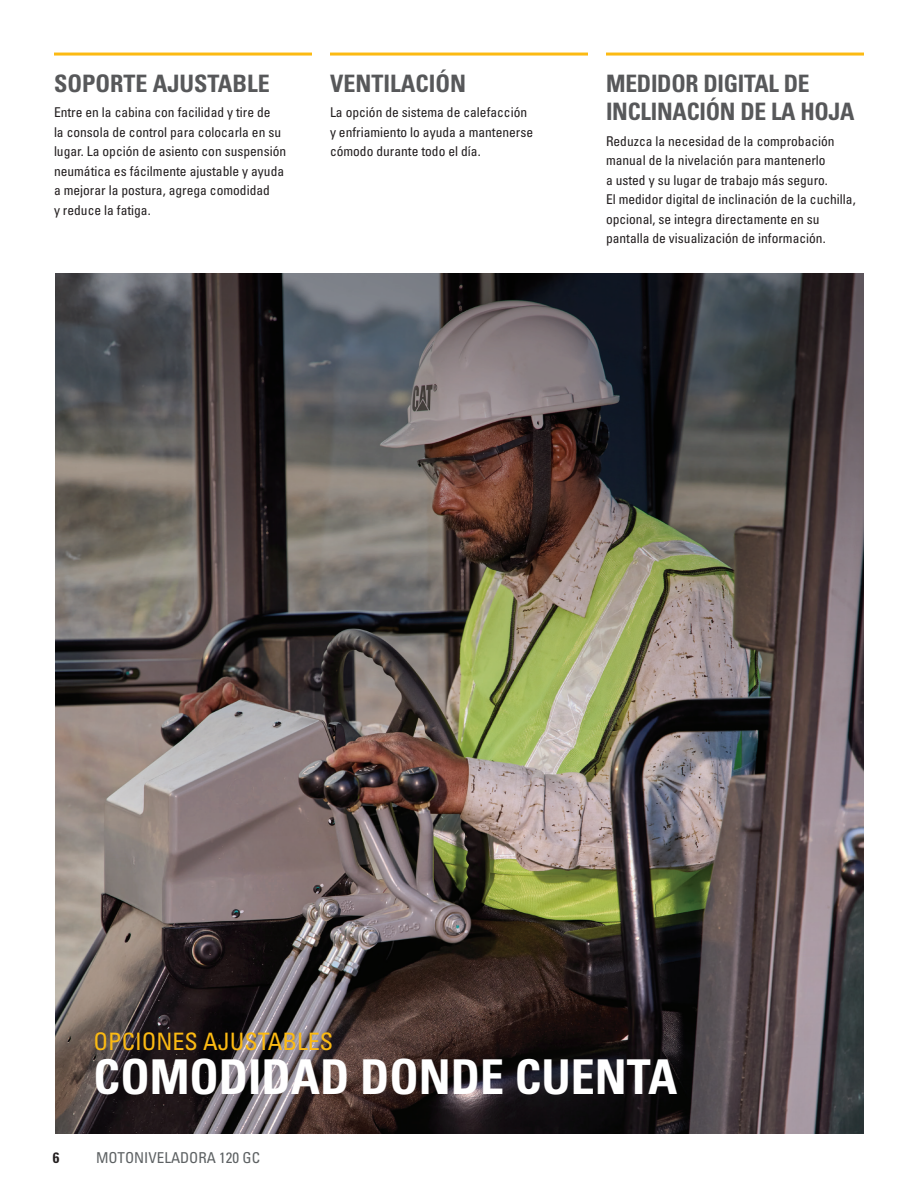
<style>
.page{position:relative;width:918px;height:1188px;background:#fff}
.page>*{position:absolute;margin:0;border:0;box-sizing:border-box;transform-origin:0 0}
.t1{font:48px "Univers LTCYR 67 Bold Cond";color:#fff}
.t2{font:24px/28.8px "Univers LTCYR 67 Bold Cond";letter-spacing:-.01em;color:#57585a}
.t3{font:condensed 24px "Univers LTCYR 57";color:#fcba13}
.t4{font:condensed 15px "Univers LTCYR 57";color:#5d6163}
.t5{font:15px "Univers LTCYR 67 Bold Cond";color:#231f20}
.t6{font:condensed 13.5px/19.5px "Univers LTCYR 57";color:#231f20}
</style>
<div class="page">
<img style="left:56px;top:273px;width:808px;height:861px">
<hr style="left:54px;top:53px;width:258px;height:3px;background:#fcba13">
<hr style="left:330px;top:53px;width:258px;height:3px;background:#fcba13">
<hr style="left:606px;top:53px;width:258px;height:3px;background:#fcba13">
<h2 class="t2" style="left:54px;top:68px;width:217px">SOPORTE AJUSTABLE</h2>
<p class="t6" style="left:54px;top:102px;width:234px">Entre en la cabina con facilidad y tire de<br>la consola de control para colocarla en su lugar. La opción de asiento con suspensión neumática es fácilmente ajustable y ayuda a mejorar la postura, agrega comodidad<br>y reduce la fatiga.</p>
<h2 class="t2" style="left:330px;top:68px;width:138px">VENTILACIÓN</h2>
<p class="t6" style="left:330px;top:102px;width:205px">La opción de sistema de calefacción y enfriamiento lo ayuda a mantenerse cómodo durante todo el día.</p>
<h2 class="t2" style="left:606px;top:68px;width:250px">MEDIDOR DIGITAL DE<br>INCLINACIÓN DE LA HOJA</h2>
<p class="t6" style="left:606px;top:131px;width:251px">Reduzca la necesidad de la comprobación manual de la nivelación para mantenerlo<br>a usted y su lugar de trabajo más seguro.<br>El medidor digital de inclinación de la cuchilla, opcional, se integra directamente en su pantalla de visualización de información.</p>
<h2 class="t3" style="left:94px;top:1026px;width:241px">OPCIONES AJUSTABLES</h2>
<h1 class="t1" style="left:94px;top:1047px;width:585px">COMODIDAD DONDE CUENTA</h1>
<p class="t5" style="left:53px;top:1148px;width:8px">6</p>
<p class="t4" style="left:96px;top:1148px;width:166px">MOTONIVELADORA 120 GC</p>
</div>
